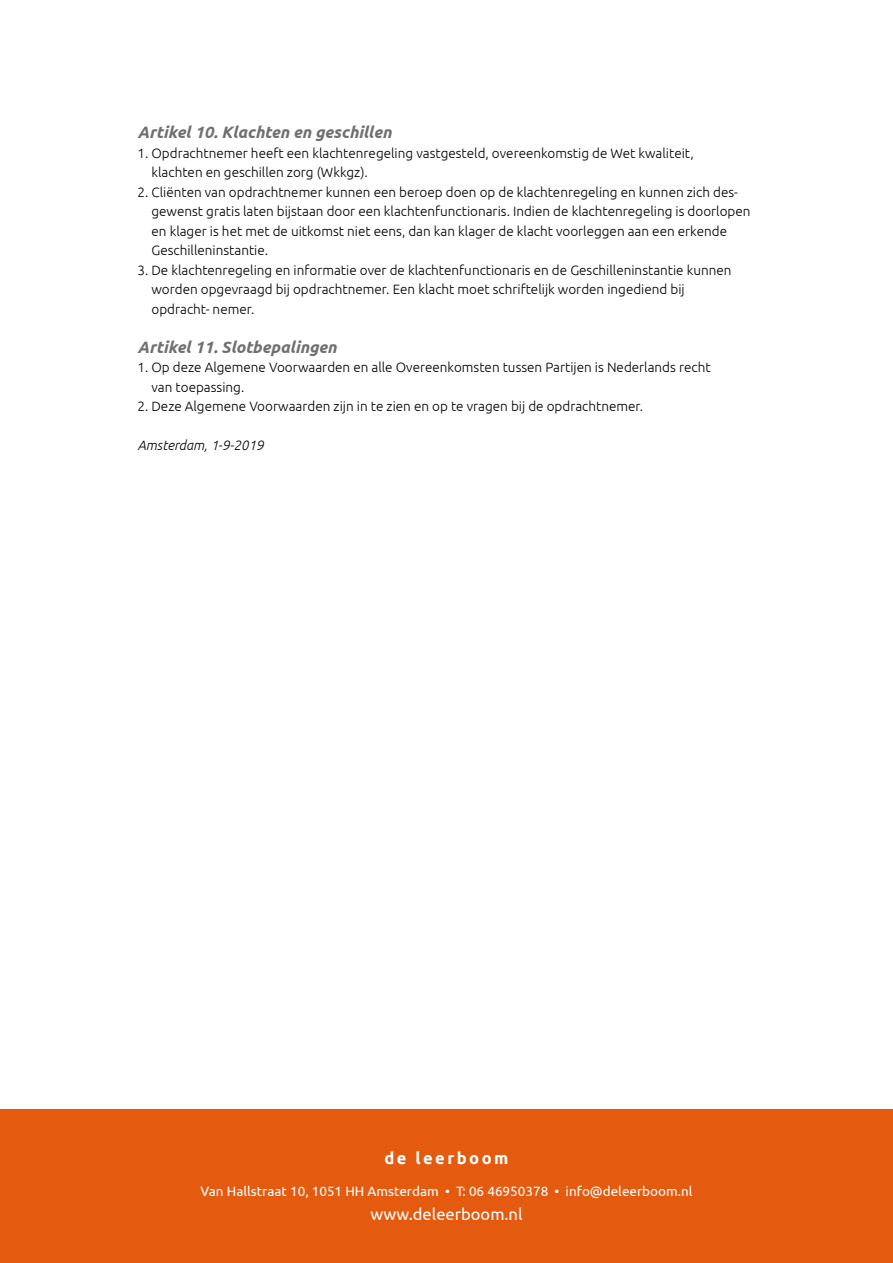
<style>
.page{position:relative;width:893px;height:1263px;background:#fff}
.page>*{position:absolute;margin:0;border:0;box-sizing:border-box;transform-origin:0 0}
.t1{font:italic 700 16.5px "Ubuntu";color:#706f6f}
.t2{font:16.5px "Ubuntu";color:#fff}
.t3{font:700 16.5px "Ubuntu";letter-spacing:.15em;color:#fff}
.t4{font:300 13.5px/19.5px "Ubuntu";color:#000}
.t5{font:13.5px "Ubuntu";color:#fff}
.t6{font:italic 300 13.5px "Ubuntu";color:#000}
</style>
<div class="page">
<div style="left:0;top:1110px;width:893px;height:153px;background:#e45a0f"></div>
<p class="t1" style="left:137px;top:122px;width:255px">Artikel 10. Klachten en geschillen</p>
<p class="t4" style="left:151px;top:143px;width:544px;text-indent:-14px">1. Opdrachtnemer heeft een klachtenregeling vastgesteld, overeenkomstig de Wet kwaliteit, klachten en geschillen zorg (Wkkgz).</p>
<p class="t4" style="left:151px;top:182px;width:600px;text-indent:-14px">2. Cliënten van opdrachtnemer kunnen een beroep doen op de klachtenregeling en kunnen zich des&shy;gewenst gratis laten bijstaan door een klachtenfunctionaris. Indien de klachtenregeling is doorlopen en klager is het met de uitkomst niet eens, dan kan klager de klacht voorleggen aan een erkende Geschilleninstantie.</p>
<p class="t4" style="left:151px;top:260px;width:582px;text-indent:-14px">3. De klachtenregeling en informatie over de klachtenfunctionaris en de Geschilleninstantie kunnen worden opgevraagd bij opdrachtnemer. Een klacht moet schriftelijk worden ingediend bij opdracht- nemer.</p>
<p class="t1" style="left:137px;top:337px;width:200px">Artikel 11. Slotbepalingen</p>
<p class="t4" style="left:151px;top:357px;width:561px;text-indent:-14px">1. Op deze Algemene Voorwaarden en alle Overeenkomsten tussen Partijen is Nederlands recht van toepassing.</p>
<p class="t4" style="left:137px;top:396px;width:507px">2. Deze Algemene Voorwaarden zijn in te zien en op te vragen bij de opdrachtnemer.</p>
<p class="t6" style="left:137px;top:437px;width:128px">Amsterdam, 1-9-2019</p>
<p class="t3" style="left:384px;top:1148px;width:125px">de leerboom</p>
<p class="t5" style="left:200px;top:1183px;width:494px">Van Hallstraat 10, 1051 HH Amsterdam • T: 06 46950378 • info@deleerboom.nl</p>
<p class="t2" style="left:370px;top:1204px;width:154px">www.deleerboom.nl</p>
</div>
